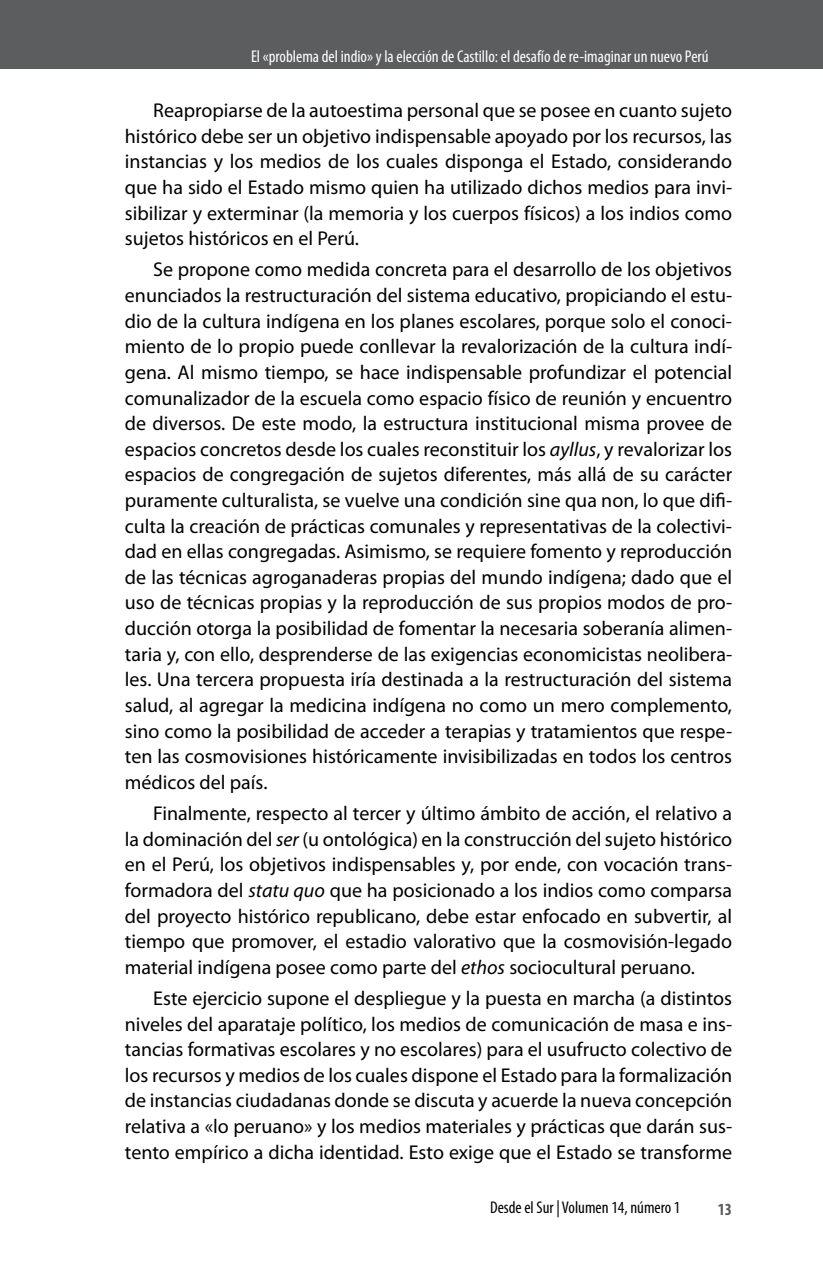
<style>
.page{position:relative;width:823px;height:1265px;background:#fff}
.page>*{position:absolute;margin:0;border:0;box-sizing:border-box;transform-origin:0 0}
.t1{font:20px/25.6px "Myriad Pro";color:#000;text-align:justify}
.t2{font:condensed 17px "Myriad Pro";color:#fff}
.t3{font:condensed 17px "Myriad Pro";color:#000}
.t4{font:700 condensed 17px "Myriad Pro";color:#5c5d5f}
.s1{font-style:italic}
</style>
<div class="page">
<div style="left:0;top:0;width:822px;height:68px;background:#5c5d5f"></div>
<p class="t2" style="left:251px;top:46px;width:458px">El «problema del indio» y la elección de Castillo: el desafío de re-imaginar un nuevo Perú</p>
<p class="t1" style="left:125px;top:97px;width:608px;text-indent:28px">Reapropiarse de la autoestima personal que se posee en cuanto sujeto histórico debe ser un objetivo indispensable apoyado por los recursos, las instancias y los medios de los cuales disponga el Estado, considerando que ha sido el Estado mismo quien ha utilizado dichos medios para invi&shy;sibilizar y exterminar (la memoria y los cuerpos físicos) a los indios como sujetos históricos en el Perú.</p>
<p class="t1" style="left:125px;top:256px;width:608px;text-indent:28px">Se propone como medida concreta para el desarrollo de los objetivos enunciados la restructuración del sistema educativo, propiciando el estu&shy;dio de la cultura indígena en los planes escolares, porque solo el conoci&shy;miento de lo propio puede conllevar la revalorización de la cultura indí&shy;gena. Al mismo tiempo, se hace indispensable profundizar el potencial comunalizador de la escuela como espacio físico de reunión y encuentro de diversos. De este modo, la estructura institucional misma provee de espacios concretos desde los cuales reconstituir los <span class="s1">ayllus</span>, y revalorizar los espacios de congregación de sujetos diferentes, más allá de su carácter puramente culturalista, se vuelve una condición sine qua non, lo que difi&shy;culta la creación de prácticas comunales y representativas de la colectivi&shy;dad en ellas congregadas. Asimismo, se requiere fomento y reproducción de las técnicas agroganaderas propias del mundo indígena; dado que el uso de técnicas propias y la reproducción de sus propios modos de pro&shy;ducción otorga la posibilidad de fomentar la necesaria soberanía alimen&shy;taria y, con ello, desprenderse de las exigencias economicistas neolibera&shy;les. Una tercera propuesta iría destinada a la restructuración del sistema salud, al agregar la medicina indígena no como un mero complemento, sino como la posibilidad de acceder a terapias y tratamientos que respe&shy;ten las cosmovisiones históricamente invisibilizadas en todos los centros médicos del país.</p>
<p class="t1" style="left:125px;top:800px;width:608px;text-indent:28px">Finalmente, respecto al tercer y último ámbito de acción, el relativo a la dominación del <span class="s1">ser</span> (u ontológica) en la construcción del sujeto histórico en el Perú, los objetivos indispensables y, por ende, con vocación trans&shy;formadora del <span class="s1">statu quo</span> que ha posicionado a los indios como comparsa del proyecto histórico republicano, debe estar enfocado en subvertir, al tiempo que promover, el estadio valorativo que la cosmovisión-legado material indígena posee como parte del <span class="s1">ethos</span> sociocultural peruano.</p>
<p class="t1" style="left:125px;top:985px;width:608px;text-indent:28px">Este ejercicio supone el despliegue y la puesta en marcha (a distintos niveles del aparataje político, los medios de comunicación de masa e ins&shy;tancias formativas escolares y no escolares) para el usufructo colectivo de los recursos y medios de los cuales dispone el Estado para la formalización de instancias ciudadanas donde se discuta y acuerde la nueva concepción relativa a «lo peruano» y los medios materiales y prácticas que darán sus&shy;tento empírico a dicha identidad. Esto exige que el Estado se transforme</p>
<p class="t3" style="left:489px;top:1196px;width:192px">Desde el Sur | Volumen 14, número 1</p>
<p class="t4" style="left:717px;top:1198px;width:16px">13</p>
</div>
